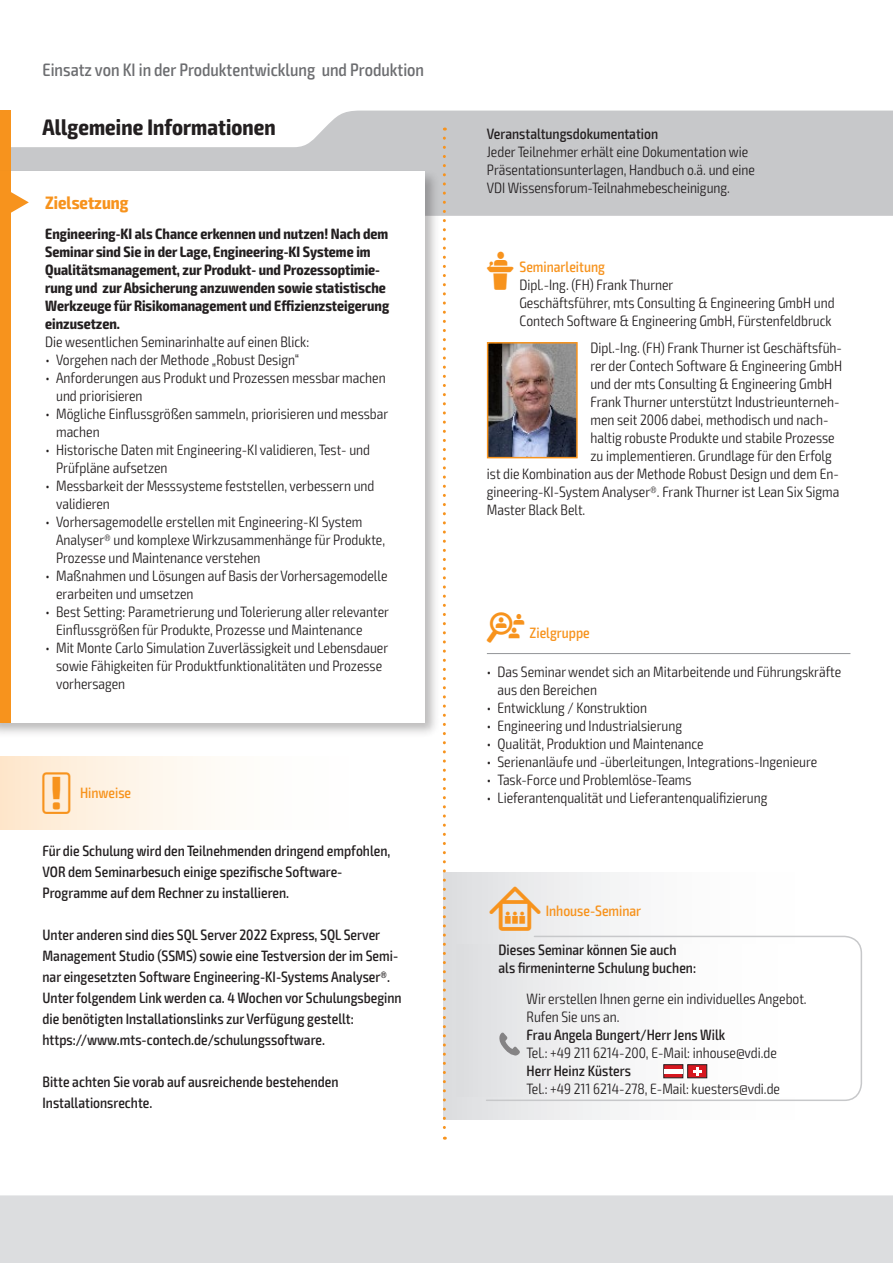
<style>
.page{position:relative;width:893px;height:1263px;background:#fff}
.page>*{position:absolute;margin:0;border:0;box-sizing:border-box;transform-origin:0 0}
.t1{font:700 condensed 22.5px "Exo 2";letter-spacing:.005em;color:#231f20}
.t2{font:500 condensed 18px "Exo 2";color:#6c6d70}
.t3{font:700 condensed 18px "Exo 2";color:#f7931d}
.t4{font:300 condensed 15px/18px "Exo 2";color:#231f20}
.t5{font:500 condensed 15px/21px "Exo 2";color:#231f20}
.t6{font:700 condensed 15px/18px "Exo 2";color:#231f20}
.t7{font:500 condensed 15px "Exo 2";color:#f7931d}
.s1{font-family:"VDI Iconset S4 A Regular";font-weight:400;font-stretch:normal;color:#f7931d}
.s2{font-weight:500;color:#f7931d}
.s3{font-family:"VDI Iconset S4 A Regular";font-weight:400;font-stretch:normal}
.s4{font-family:"VDI Iconset S4 A Regular";font-weight:400;font-stretch:normal;font-size:19.5px}
.s5{font-family:"VDI Iconset S4 A Regular";font-weight:400;font-stretch:normal;font-size:15.45px}
</style>
<div class="page">
<div style="left:0;top:1195px;width:893px;height:68px;background:#dcdddf"></div>
<svg style="left:11px;top:111px;width:881px;height:105px;fill:#c7c8ca"></svg>
<hr style="left:892px;top:111px;width:1px;height:105px;background:#f7931d">
<div style="left:0;top:111px;width:11px;height:63px;background:#f7931d"></div>
<div style="left:0;top:168px;width:440px;height:570px;background:#231f20;opacity:.3"></div>
<div style="left:0;top:171px;width:424px;height:552px;background:#fff"></div>
<div style="left:0;top:171px;width:11px;height:552px;background:#f7931d"></div>
<svg style="left:11px;top:192px;width:18px;height:21px"></svg>
<hr style="left:487px;top:653px;width:363px;height:1px;background:#939598">
<img style="left:490px;top:345px;width:85px;height:110px">
<div style="left:487px;top:342px;width:91px;height:116px;border:2px solid #f7931d"></div>
<div style="left:0;top:756px;width:406px;height:74px;background:linear-gradient(to right,#feebd5,#fff)"></div>
<div style="left:443px;top:873px;width:419px;height:247px;background:linear-gradient(to right,#e3e3e5,#fff)"></div>
<svg style="left:485px;top:935px;width:377px;height:167px"></svg>
<div style="left:456px;top:945px;width:383px;height:152px;background:linear-gradient(to right,#e2e3e5,#fff)"></div>
<svg style="left:663px;top:1064px;width:44px;height:14px"></svg>
<hr style="left:664px;top:1069px;width:19px;height:4px;background:#fff">
<svg style="left:499px;top:1032px;width:21px;height:24px"></svg>
<svg style="left:443px;top:138px;width:3px;height:1002px"></svg>
<p class="t2" style="left:43px;top:59px;width:383px">Einsatz von KI in der Produktentwicklung und Produktion</p>
<h1 class="t1" style="left:43px;top:113px;width:235px">Allgemeine Informationen</h1>
<p class="t5" style="left:487px;top:124px;width:173px">Veranstaltungsdokumentation</p>
<p class="t4" style="left:487px;top:143px;width:270px">Jeder Teilnehmer erhält eine Dokumentation wie<br>Präsentationsunterlagen, Handbuch o.ä. und eine<br>VDI Wissensforum-Teilnahmebescheinigung.</p>
<p class="t6" style="left:45px;top:225px;width:345px">Engineering-KI als Chance erkennen und nutzen! Nach dem Seminar sind Sie in der Lage, Engineering-KI Systeme im Qualitätsmanagement, zur Produkt- und Prozessoptimie&shy;rung und zur Absicherung anzuwenden sowie statistische Werkzeuge für Risikomanagement und Effizienzsteigerung einzusetzen.</p>
<p class="t4" style="left:45px;top:333px;width:265px">Die wesentlichen Seminarinhalte auf einen Blick:</p>
<p class="t4" style="left:45px;top:351px;width:255px">• Vorgehen nach der Methode „Robust Design“</p>
<p class="t4" style="left:56px;top:369px;width:331px;text-indent:-11px">• Anforderungen aus Produkt und Prozessen messbar machen und priorisieren</p>
<p class="t4" style="left:56px;top:405px;width:334px;text-indent:-11px">• Mögliche Einflussgrößen sammeln, priorisieren und messbar machen</p>
<p class="t4" style="left:56px;top:441px;width:315px;text-indent:-11px">• Historische Daten mit Engineering-KI validieren, Test- und<br>Prüfpläne aufsetzen</p>
<p class="t4" style="left:56px;top:477px;width:320px;text-indent:-11px">• Messbarkeit der Messsysteme feststellen, verbessern und validieren</p>
<p class="t4" style="left:56px;top:513px;width:331px;text-indent:-11px">• Vorhersagemodelle erstellen mit Engineering-KI System<br>Analyser® und komplexe Wirkzusammenhänge für Produkte,<br>Prozesse und Maintenance verstehen</p>
<p class="t4" style="left:56px;top:567px;width:333px;text-indent:-11px">• Maßnahmen und Lösungen auf Basis der Vorhersagemodelle erarbeiten und umsetzen</p>
<p class="t4" style="left:56px;top:603px;width:334px;text-indent:-11px">• Best Setting: Parametrierung und Tolerierung aller relevanter<br>Einflussgrößen für Produkte, Prozesse und Maintenance</p>
<p class="t4" style="left:56px;top:639px;width:334px;text-indent:-11px">• Mit Monte Carlo Simulation Zuverlässigkeit und Lebensdauer sowie Fähigkeiten für Produktfunktionalitäten und Prozesse vorhersagen</p>
<p class="t3" style="left:45px;top:192px;width:85px">Zielsetzung</p>
<p class="t4" style="left:519px;top:258px;width:317px;text-indent:-33px"><span class="s1">L</span> <span class="s2">Seminarleitung<br></span>Dipl.-Ing. (FH) Frank Thurner<br>Geschäftsführer, mts Consulting &amp; Engineering GmbH und Contech Software &amp; Engineering GmbH, Fürstenfeldbruck</p>
<p class="t4" style="left:590px;top:339px;width:253px">Dipl.-Ing. (FH) Frank Thurner ist Geschäftsfüh-</p>
<p class="t4" style="left:590px;top:357px;width:253px">rer der Contech Software &amp; Engineering GmbH</p>
<p class="t4" style="left:590px;top:375px;width:243px">und der mts Consulting &amp; Engineering GmbH</p>
<p class="t4" style="left:590px;top:393px;width:251px">Frank Thurner unterstützt Industrieunterneh-</p>
<p class="t4" style="left:590px;top:411px;width:240px">men seit 2006 dabei, methodisch und nach-</p>
<p class="t4" style="left:590px;top:429px;width:246px">haltig robuste Produkte und stabile Prozesse</p>
<p class="t4" style="left:590px;top:447px;width:243px">zu implementieren. Grundlage für den Erfolg</p>
<p class="t4" style="left:487px;top:465px;width:353px">ist die Kombination aus der Methode Robust Design und dem En-</p>
<p class="t4" style="left:487px;top:483px;width:354px">gineering-KI-System Analyser®. Frank Thurner ist Lean Six Sigma</p>
<p class="t4" style="left:487px;top:501px;width:100px">Master Black Belt.</p>
<p class="t7" style="left:487px;top:624px;width:104px"><span class="s3">Z</span> Zielgruppe</p>
<p class="t4" style="left:497px;top:663px;width:345px;text-indent:-11px">• Das Seminar wendet sich an Mitarbeitende und Führungskräfte aus den Bereichen</p>
<p class="t4" style="left:487px;top:699px;width:162px">• Entwicklung / Konstruktion</p>
<p class="t4" style="left:487px;top:717px;width:197px">• Engineering und Industrialsierung</p>
<p class="t4" style="left:487px;top:735px;width:218px">• Qualität, Produktion und Maintenance</p>
<p class="t4" style="left:487px;top:753px;width:332px">• Serienanläufe und -überleitungen, Integrations-Ingenieure</p>
<p class="t4" style="left:487px;top:771px;width:206px">• Task-Force und Problemlöse-Teams</p>
<p class="t4" style="left:487px;top:789px;width:282px">• Lieferantenqualität und Lieferantenqualifizierung</p>
<p class="t7" style="left:43px;top:784px;width:90px"><span class="s4">!</span> Hinweise</p>
<p class="t5" style="left:43px;top:841px;width:349px">Für die Schulung wird den Teilnehmenden dringend empfohlen,<br>VOR dem Seminarbesuch einige spezifische Software-<br>Programme auf dem Rechner zu installieren.</p>
<p class="t5" style="left:43px;top:925px;width:361px">Unter anderen sind dies SQL Server 2022 Express, SQL Server Management Studio (SSMS) sowie eine Testversion der im Semi&shy;nar eingesetzten Software Engineering-KI-Systems Analyser®.<br>Unter folgendem Link werden ca. 4 Wochen vor Schulungsbeginn die benötigten Installationslinks zur Verfügung gestellt: https://www.mts-contech.de/schulungssoftware.</p>
<p class="t5" style="left:43px;top:1072px;width:298px">Bitte achten Sie vorab auf ausreichende bestehenden<br>Installationsrechte.</p>
<p class="t7" style="left:489px;top:902px;width:153px"><span class="s5">I</span> Inhouse-Seminar</p>
<p class="t5" style="left:499px;top:941px;width:199px;line-height:18px">Dieses Seminar können Sie auch als firmeninterne Schulung buchen:</p>
<p class="t4" style="left:527px;top:990px;width:282px">Wir erstellen Ihnen gerne ein individuelles Angebot.<br>Rufen Sie uns an.</p>
<p class="t5" style="left:527px;top:1024px;width:200px">Frau Angela Bungert/Herr Jens Wilk</p>
<p class="t4" style="left:527px;top:1044px;width:252px">Tel.: +49 211 6214-200, E-Mail: inhouse@vdi.de</p>
<p class="t5" style="left:527px;top:1060px;width:106px">Herr Heinz Küsters</p>
<p class="t4" style="left:527px;top:1080px;width:255px">Tel.: +49 211 6214-278, E-Mail: kuesters@vdi.de</p>
</div>
